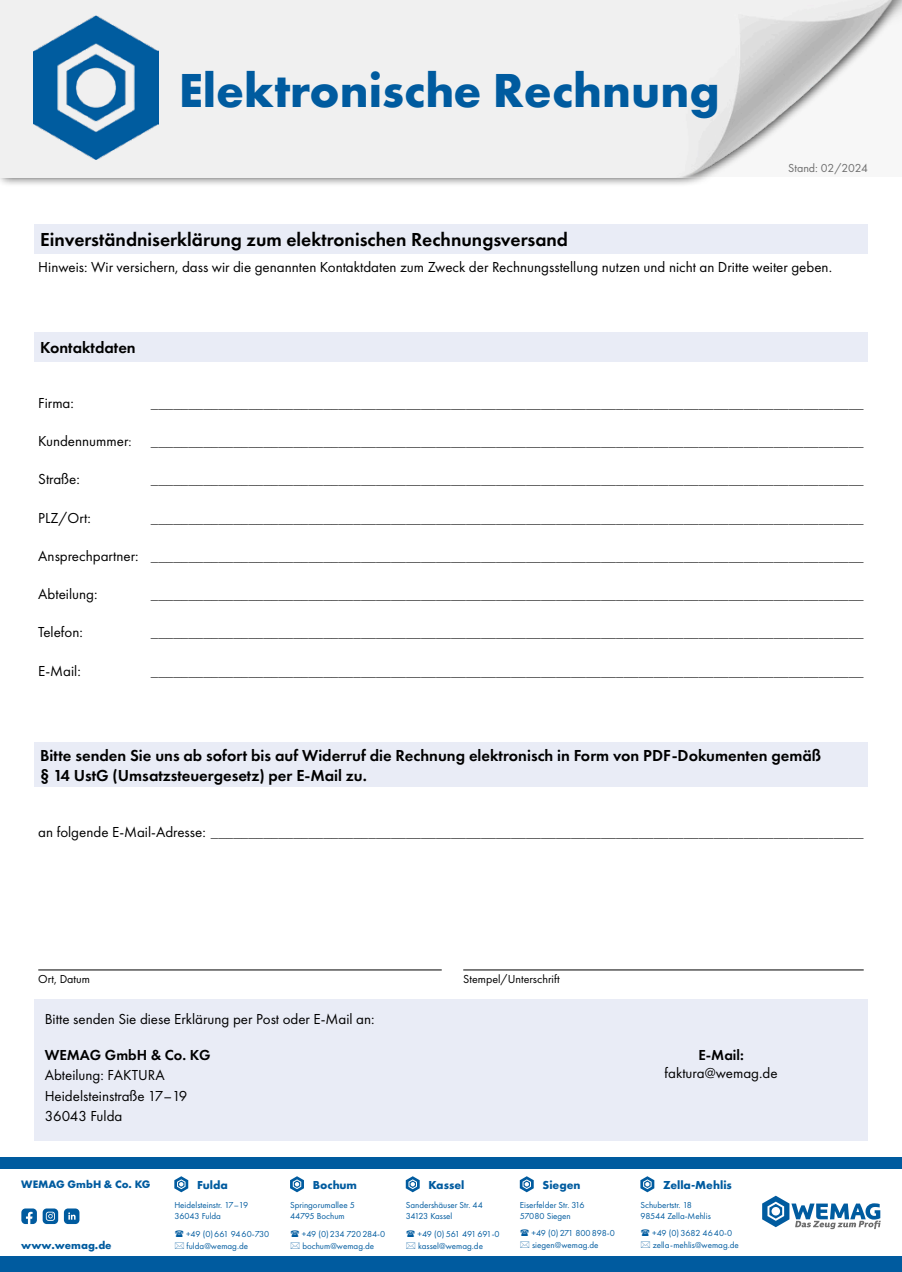
<style>
.page{position:relative;width:902px;height:1272px;background:#fff}
.page>*{position:absolute;margin:0;border:0;box-sizing:border-box;transform-origin:0 0}
.t1{font:700 49.5px "Futura PT";color:#005b9f}
.t2{font:600 19.5px "Futura PT";color:#000}
.t3{font:600 16.5px/19.8px "Futura PT";color:#000}
.t4{font:300 15px "Futura PT";color:#000}
.t5{font:15px/20.4px "Futura PT";color:#000}
.t6{font:700 12px "Futura PT";color:#005b9f}
.t7{font:12px "Futura PT";color:#000}
.t8{font:12px "Futura PT";color:#6d6d6d}
.t9{font:700 11.25px "Futura PT";color:#005b9f}
.t10{font:9px/10.8px "Futura PT";color:#005b9f}
.s1{font-size:13.5px}
.s2{font-weight:400}
.s3{font-weight:600}
</style>
<div class="page">
<div style="left:0;top:1157px;width:901px;height:11px;background:#005b9f"></div>
<div style="left:0;top:1256px;width:901px;height:15px;background:#005b9f"></div>
<svg style="left:762px;top:1195px;width:118px;height:34px"></svg>
<svg style="left:406px;top:1176px;width:13px;height:16px"></svg>
<svg style="left:519px;top:1176px;width:14px;height:16px"></svg>
<svg style="left:290px;top:1176px;width:14px;height:16px"></svg>
<svg style="left:174px;top:1176px;width:14px;height:16px"></svg>
<svg style="left:640px;top:1176px;width:14px;height:16px"></svg>
<svg style="left:21px;top:1208px;width:16px;height:15px"></svg>
<div style="left:64px;top:1208px;width:15px;height:15px;background:#005b9f;border-radius:4px"></div>
<svg style="left:68px;top:1212px;width:8px;height:7px"></svg>
<svg style="left:43px;top:1208px;width:15px;height:15px"></svg>
<svg style="left:46px;top:1211px;width:9px;height:9px"></svg>
<div style="left:0;top:0;width:901px;height:187px;background:#000;opacity:.75"></div>
<img style="left:0;top:0;width:901px;height:177px">
<img style="left:33px;top:15px;width:126px;height:145px">
<div style="left:34px;top:999px;width:833px;height:141px;background:#e9ecf6"></div>
<div style="left:34px;top:332px;width:833px;height:29px;background:#e9ecf6"></div>
<div style="left:34px;top:742px;width:833px;height:45px;background:#e9ecf6"></div>
<div style="left:34px;top:224px;width:833px;height:30px;background:#e9ecf6"></div>
<hr style="left:38px;top:969px;width:403px;height:1px;background:#000">
<hr style="left:463px;top:969px;width:400px;height:1px;background:#000">
<h1 class="t1" style="left:179px;top:58px;width:542px">Elektronische Rechnung</h1>
<p class="t8" style="left:788px;top:160px;width:81px">Stand: 02/2024</p>
<p class="t2" style="left:40px;top:228px;width:529px">Einverständniserklärung zum elektronischen Rechnungsversand</p>
<p class="t5" style="left:38px;top:257px;width:795px">Hinweis: Wir versichern, dass wir die genannten Kontaktdaten zum Zweck der Rechnungsstellung nutzen und nicht an Dritte weiter geben.</p>
<p class="t3" style="left:40px;top:337px;width:97px">Kontaktdaten</p>
<p class="t5" style="left:38px;top:392px;width:37px">Firma:</p>
<p class="t5" style="left:38px;top:431px;width:95px">Kundennummer<span class="s1">:</span></p>
<p class="t5" style="left:38px;top:469px;width:43px">Straße:</p>
<p class="t4" style="left:151px;top:394px;width:714px">_______________________________________________________________________________________________</p>
<p class="t4" style="left:151px;top:432px;width:714px">_______________________________________________________________________________________________</p>
<p class="t4" style="left:151px;top:471px;width:714px">_______________________________________________________________________________________________</p>
<p class="t5" style="left:38px;top:507px;width:54px">PLZ/Ort:</p>
<p class="t4" style="left:151px;top:509px;width:714px">_______________________________________________________________________________________________</p>
<p class="t4" style="left:38px;top:547px;width:827px"><span class="s2">Ansprechpartner:</span> _______________________________________________________________________________________________</p>
<p class="t5" style="left:38px;top:584px;width:61px">Abteilung:</p>
<p class="t4" style="left:151px;top:585px;width:714px">_______________________________________________________________________________________________</p>
<p class="t5" style="left:38px;top:622px;width:46px">Telefon:</p>
<p class="t4" style="left:151px;top:624px;width:714px">_______________________________________________________________________________________________</p>
<p class="t5" style="left:38px;top:660px;width:44px">E-Mail:</p>
<p class="t4" style="left:151px;top:662px;width:714px">_______________________________________________________________________________________________</p>
<p class="t3" style="left:40px;top:745px;width:782px">Bitte senden Sie uns ab sofort bis auf Widerruf die Rechnung elektronisch in Form von PDF-Dokumenten gemäß § 14 UstG (Umsatzsteuergesetz) per E-Mail zu.</p>
<p class="t4" style="left:38px;top:823px;width:826px"><span class="s2">an folgende E-Mail-Adresse:</span> _______________________________________________________________________________________</p>
<p class="t7" style="left:38px;top:971px;width:53px">Ort, Datum</p>
<p class="t7" style="left:463px;top:971px;width:98px">Stempel/Unterschrift</p>
<p class="t5" style="left:45px;top:1008px;width:331px">Bitte senden Sie diese Erklärung per Post oder E-Mail an:</p>
<p class="t5" style="left:45px;top:1044px;width:167px"><span class="s3">WEMAG GmbH &amp; Co. KG<br></span>Abteilung: FAKTURA<br>Heidelsteinstraße 17–19<br>36043 Fulda</p>
<p class="t5" style="left:664px;top:1045px;width:115px;line-height:18px;text-align:center"><span class="s3">E-Mail: </span>faktura@wemag.de</p>
<p class="t9" style="left:21px;top:1177px;width:131px">WEMAG GmbH &amp; Co. KG</p>
<p class="t9" style="left:21px;top:1237px;width:92px">www.wemag.de</p>
<p class="t6" style="left:197px;top:1176px;width:32px">Fulda</p>
<p class="t6" style="left:663px;top:1176px;width:70px">Zella-Mehlis</p>
<p class="t10" style="left:640px;top:1199px;width:72px">Schubertstr. 18<br>98544 Zella-Mehlis</p>
<p class="t10" style="left:652px;top:1227px;width:88px;line-height:12px">+49 (0) 3682 46 40-0 zella-mehlis@wemag.de</p>
<p class="t6" style="left:313px;top:1176px;width:46px">Bochum</p>
<p class="t10" style="left:290px;top:1199px;width:66px">Springorumallee 5<br>44795 Bochum</p>
<p class="t10" style="left:302px;top:1227px;width:85px;line-height:12px">+49 (0) 234 720 284-0 bochum@wemag.de</p>
<p class="t6" style="left:428px;top:1176px;width:37px">Kassel</p>
<p class="t10" style="left:406px;top:1199px;width:79px">Sandershäuser Str. 44<br>34123 Kassel</p>
<p class="t10" style="left:417px;top:1227px;width:84px;line-height:12px">+49 (0) 561 491 691-0 kassel@wemag.de</p>
<p class="t6" style="left:542px;top:1176px;width:40px">Siegen</p>
<p class="t10" style="left:519px;top:1199px;width:66px">Eiserfelder Str. 316<br>57080 Siegen</p>
<p class="t10" style="left:531px;top:1227px;width:85px;line-height:12px">+49 (0) 271 800 898-0 siegen@wemag.de</p>
<p class="t10" style="left:174px;top:1199px;width:75px">Heidelsteinstr. 17–19<br>36043 Fulda</p>
<p class="t10" style="left:186px;top:1227px;width:85px;line-height:12px">+49 (0) 661 94 60-730 fulda@wemag.de</p>
</div>
